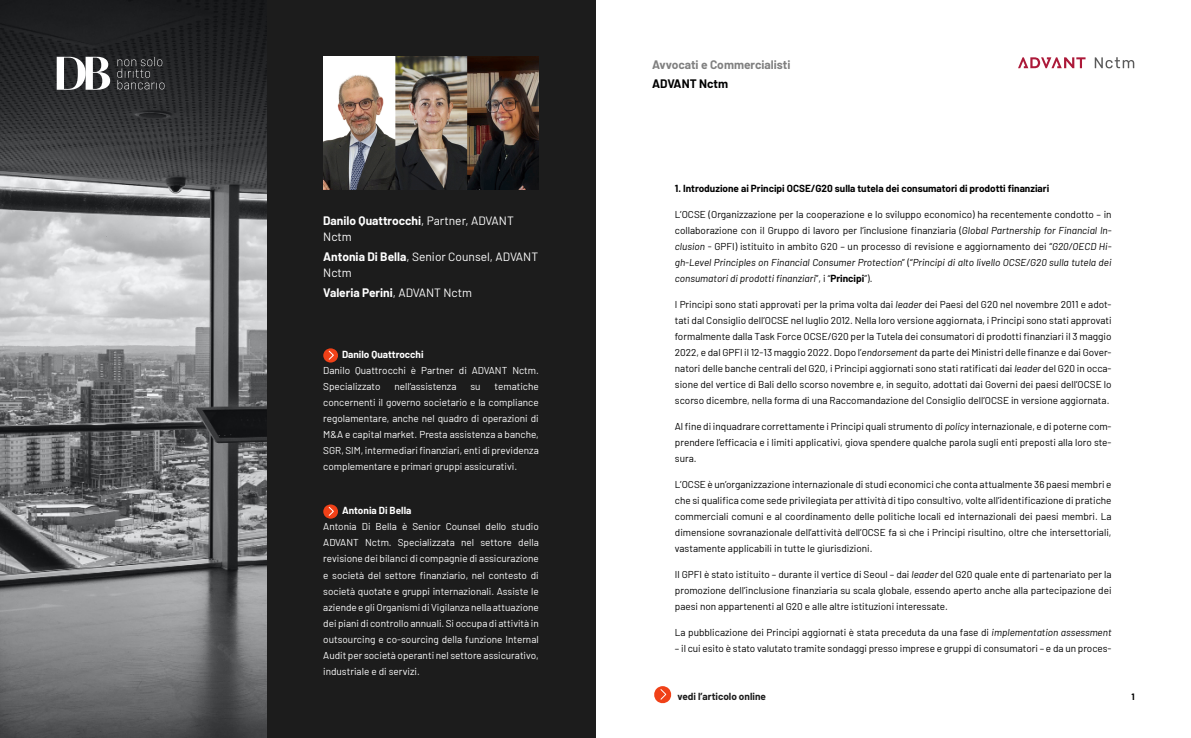
<style>
.page{position:relative;width:1191px;height:738px;background:#fff}
.page>*{position:absolute;margin:0;border:0;box-sizing:border-box;transform-origin:0 0}
.t1{font:12px/16px "Barlow";color:#fff}
.t2{font:700 12px "Barlow";color:#fff}
.t3{font:700 12px "Barlow";color:#808080}
.t4{font:700 12px "Barlow";color:#000}
.t5{font:10px/16px "Barlow";color:#000;text-align:justify}
.t6{font:10px/16px "Barlow";color:#fff;text-align:justify}
.t7{font:700 10px "Barlow";color:#000}
.t8{font:700 10px "Barlow";color:#fff}
.t9{font:700 10px "Barlow";color:#1c1c1c}
.t10{font:700 9px "Barlow";color:#000}
.s1{font-weight:700}
.s2{font-weight:400}
.s3{font-style:italic}
</style>
<div class="page">
<svg style="left:654px;top:686px;width:18px;height:17px"></svg>
<svg style="left:1018px;top:57px;width:67px;height:11px"></svg>
<svg style="left:1094px;top:57px;width:40px;height:11px"></svg>
<img style="left:0;top:0;width:266px;height:737px">
<div style="left:266px;top:0;width:329px;height:737px;background:#1c1c1c"></div>
<img style="left:323px;top:57px;width:216px;height:132px">
<svg style="left:323px;top:348px;width:15px;height:14px"></svg>
<svg style="left:117px;top:57px;width:47px;height:32px;background:#3b3c3e"></svg>
<svg style="left:57px;top:57px;width:53px;height:33px"></svg>
<svg style="left:323px;top:504px;width:15px;height:14px"></svg>
<p class="t1" style="left:323px;top:211px;width:192px"><span class="s1">Danilo Quattrocchi</span>, Partner, ADVANT<br>Nctm</p>
<p class="t1" style="left:323px;top:247px;width:216px"><span class="s1">Antonia Di Bella</span>, Senior Counsel, ADVANT<br>Nctm</p>
<p class="t2" style="left:323px;top:283px;width:150px">Valeria Perini<span class="s2">, ADVANT Nctm</span></p>
<p class="t8" style="left:342px;top:347px;width:83px">Danilo Quattrocchi</p>
<p class="t6" style="left:323px;top:361px;width:217px">Danilo Quattrocchi è Partner di ADVANT Nctm.<br>Specializzato</p>
<p class="t6" style="left:323px;top:377px;width:217px;text-indent:171px">tematiche concernenti il governo societario e la compliance regolamentare, anche nel quadro di operazioni di M&amp;A e capital market. Presta assistenza a banche, SGR, SIM, intermediari finanziari, enti di previdenza complementare e primari gruppi assicurativi.</p>
<p class="t6" style="left:394px;top:377px;width:64px">nell’assistenza</p>
<p class="t6" style="left:470px;top:377px;width:12px">su</p>
<p class="t8" style="left:342px;top:503px;width:71px">Antonia Di Bella</p>
<p class="t6" style="left:323px;top:517px;width:217px">Antonia Di Bella è Senior Counsel dello studio ADVANT Nctm. Specializzata nel settore della revisione dei bilanci di compagnie di assicurazione e società del settore finanziario, nel contesto di società quotate e gruppi internazionali. Assiste le aziende e gli Organismi di Vigilanza nella attuazione dei piani di controllo annuali. Si occupa di attività in outsourcing e co-sourcing della funzione Internal Audit per società operanti nel settore assicurativo, industriale e di servizi.</p>
<p class="t3" style="left:652px;top:55px;width:140px">Avvocati e Commercialisti</p>
<p class="t4" style="left:652px;top:75px;width:77px">ADVANT Nctm</p>
<p class="t7" style="left:675px;top:181px;width:376px">1. Introduzione ai Principi OCSE/G20 sulla tutela dei consumatori di prodotti finanziari</p>
<p class="t5" style="left:675px;top:205px;width:438px">L’OCSE (Organizzazione per la cooperazione e lo sviluppo economico) ha recentemente condotto – in collaborazione con il Gruppo di lavoro per l’inclusione finanziaria (<span class="s3">Global Partnership for Financial In&shy;clusion</span> - GPFI) istituito in ambito G20 – un processo di revisione e aggiornamento dei “<span class="s3">G20/OECD Hi&shy;gh-Level Principles on Financial Consumer Protection</span>” (“<span class="s3">Principi di alto livello OCSE/G20 sulla tutela dei consumatori di prodotti finanziari</span>”, i “<span class="s1">Principi</span>”).</p>
<p class="t5" style="left:675px;top:295px;width:438px">I Principi sono stati approvati per la prima volta dai <span class="s3">leader</span> dei Paesi del G20 nel novembre 2011 e adot&shy;tati dal Consiglio dell’OCSE nel luglio 2012. Nella loro versione aggiornata, i Principi sono stati approvati formalmente dalla Task Force OCSE/G20 per la Tutela dei consumatori di prodotti finanziari il 3 maggio 2022, e dal GPFI il 12-13 maggio 2022. Dopo l’<span class="s3">endorsement</span> da parte dei Ministri delle finanze e dai Gover&shy;natori delle banche centrali del G20, i Principi aggiornati sono stati ratificati dai <span class="s3">leader</span> del G20 in occa&shy;sione del vertice di Bali dello scorso novembre e, in seguito, adottati dai Governi dei paesi dell’OCSE lo scorso dicembre, nella forma di una Raccomandazione del Consiglio dell’OCSE in versione aggiornata.</p>
<p class="t5" style="left:675px;top:417px;width:438px">Al fine di inquadrare correttamente i Principi quali strumento di <span class="s3">policy</span> internazionale, e di poterne com&shy;prendere l’efficacia e i limiti applicativi, giova spendere qualche parola sugli enti preposti alla loro ste&shy;sura.</p>
<p class="t5" style="left:675px;top:475px;width:438px">L’OCSE è un’organizzazione internazionale di studi economici che conta attualmente 36 paesi membri e che si qualifica come sede privilegiata per attività di tipo consultivo, volte all’identificazione di pratiche commerciali comuni e al coordinamento delle politiche locali ed internazionali dei paesi membri. La dimensione sovranazionale dell’attività dell’OCSE fa sì che i Principi risultino, oltre che intersettoriali, vastamente applicabili in tutte le giurisdizioni.</p>
<p class="t5" style="left:675px;top:565px;width:438px">Il GPFI è stato istituito – durante il vertice di Seoul – dai <span class="s3">leader</span> del G20 quale ente di partenariato per la promozione dell’inclusione finanziaria su scala globale, essendo aperto anche alla partecipazione dei paesi non appartenenti al G20 e alle altre istituzioni interessate.</p>
<p class="t5" style="left:675px;top:623px;width:438px">La pubblicazione dei Principi aggiornati è stata preceduta da una fase di <span class="s3">implementation assessment</span></p>
<p class="t5" style="left:675px;top:639px;width:438px">– il cui esito è stato valutato tramite sondaggi presso imprese e gruppi di consumatori – e da un proces-</p>
<p class="t9" style="left:677px;top:688px;width:90px">vedi l’articolo online</p>
<p class="t10" style="left:1131px;top:689px;width:5px">1</p>
</div>
